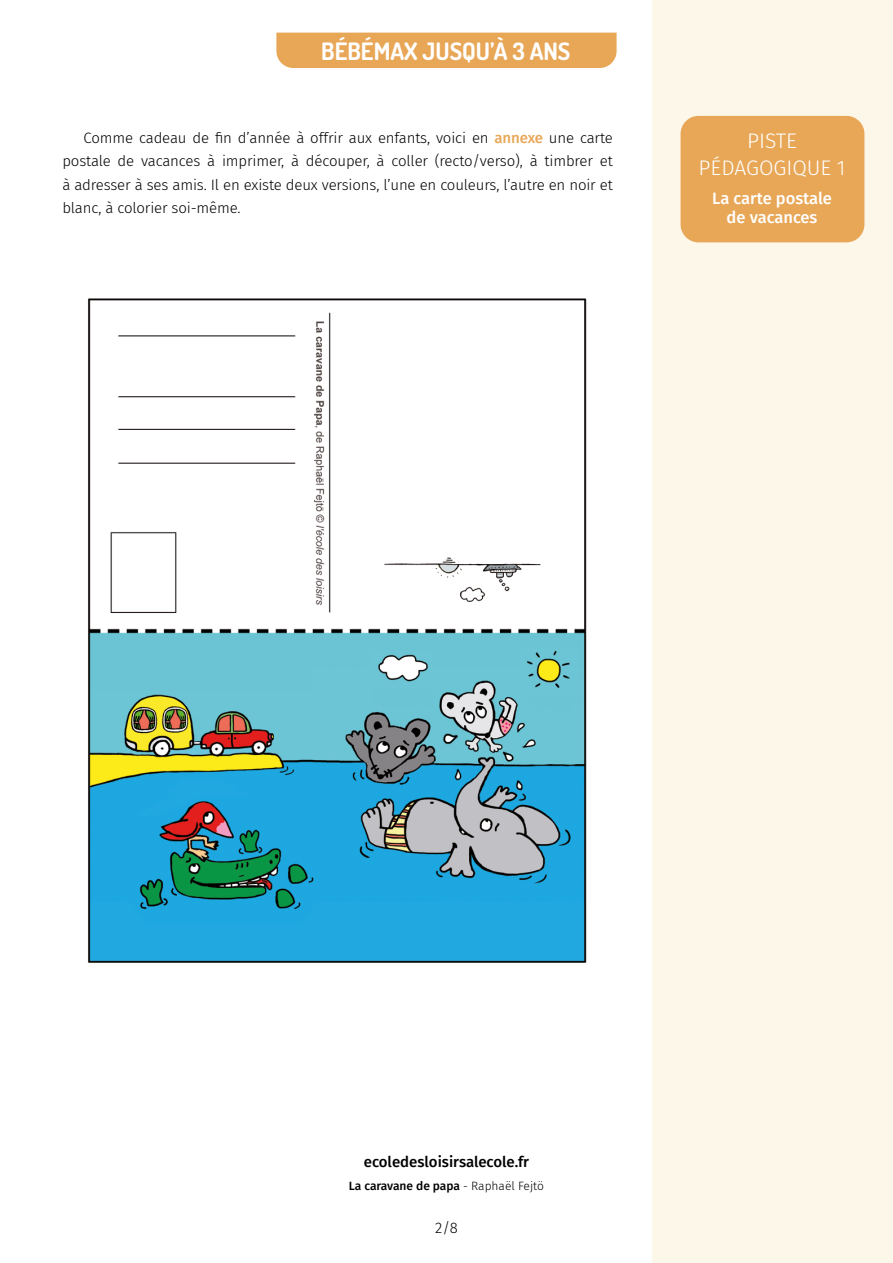
<style>
.page{position:relative;width:893px;height:1263px;background:#fff}
.page>*{position:absolute;margin:0;border:0;box-sizing:border-box;transform-origin:0 0}
.t1{font:700 24px "Dosis";color:#fff}
.t2{font:300 21px/27px "Fira Sans";color:#fff;text-align:center}
.t3{font:500 16.5px/19.8px "Fira Sans";color:#fff;text-align:center}
.t4{font:300 15px/23.2px "Fira Sans";letter-spacing:-.01em;color:#000;text-align:justify}
.t5{font:500 15px "Fira Sans";color:#000}
.t6{font:12.9px "Open Sans";color:#000}
.t7{font:500 12px "Fira Sans";letter-spacing:-.01em;color:#000}
.s1{font-weight:500;color:#e8a757}
.s2{font-weight:300}
</style>
<div class="page">
<div style="left:652px;top:0;width:241px;height:1263px;background:#fdf7ea"></div>
<div style="left:276px;top:33px;width:341px;height:35px;background:#e8a757"></div>
<div style="left:680px;top:116px;width:184px;height:126px;background:#e8a757;border-radius:18px"></div>
<img style="left:88px;top:298px;width:499px;height:665px">
<h1 class="t1" style="left:321px;top:35px;width:251px">BÉBÉMAX JUSQU’À 3 ANS</h1>
<p class="t4" style="left:62px;top:126px;width:552px;text-indent:21px">Comme cadeau de fin d’année à offrir aux enfants, voici en <span class="s1">annexe</span> une carte postale de vacances à imprimer, à découper, à coller (recto/verso), à timbrer et à adresser à ses amis. Il en existe deux versions, l’une en couleurs, l’autre en noir et blanc, à colorier soi-même.</p>
<p class="t6" style="left:34px;top:180px;width:228px">Annexe : La carte postale de vacances</p>
<h2 class="t2" style="left:699px;top:127px;width:148px">PISTE<br>PÉDAGOGIQUE 1</h2>
<p class="t3" style="left:712px;top:187px;width:121px">La carte postale de vacances</p>
<p class="t5" style="left:364px;top:1150px;width:167px">ecoledesloisirsalecole.fr</p>
<p class="t7" style="left:349px;top:1176px;width:197px">La caravane de papa <span class="s2">- Raphaël Fejtö</span></p>
<p class="t4" style="left:435px;top:1216px;width:24px">2/8</p>
</div>
